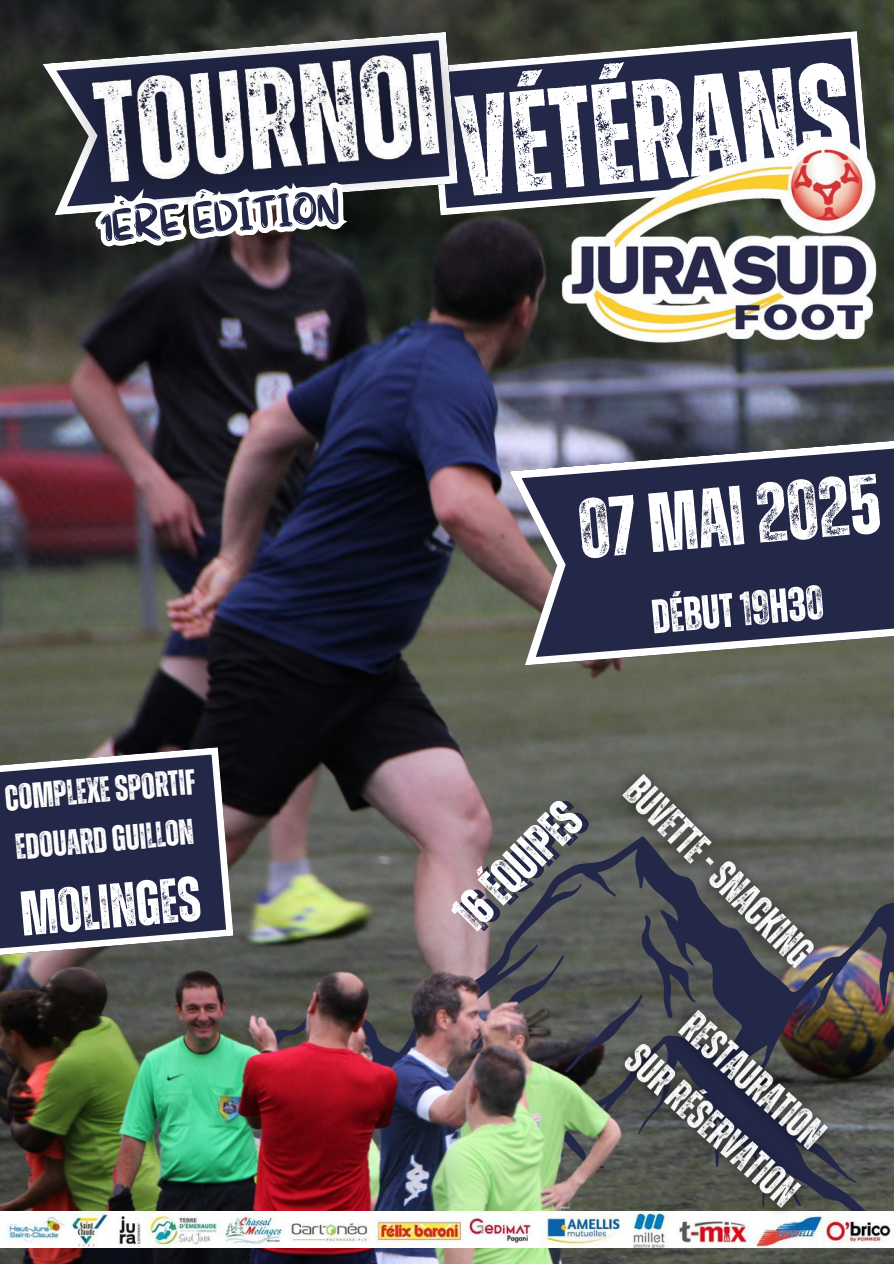
<style>
.page{position:relative;width:894px;height:1264px;background:#fff}
.page>*{position:absolute;margin:0;border:0;box-sizing:border-box;transform-origin:0 0}
.t1{font:700 143.4px "Zuume Rough";color:#fff}
.t2{font:700 84px "Zuume Rough";color:#fff}
.t3{font:700 63px "Zuume Rough";color:#fff}
.t4{font:700 52.5px "Zuume Rough";color:#fff}
.t5{font:48px "Stella";color:#232849}
.t6{font:700 48px "Zuume Rough";color:#fff}
.t7{font:700 36px/49.5px "Zuume Rough";color:#fff}
</style>
<div class="page">
<img style="left:0;top:0;width:893px;height:800px">
<svg style="left:644px;top:800px;width:249px;height:463px;background:#5a5954"></svg>
<img style="left:433px;top:761px;width:211px;height:502px">
<svg style="left:509px;top:31px;width:359px;height:184px;background:#373c53"></svg>
<img style="left:23px;top:0;width:486px;height:257px">
<img style="left:46px;top:0;width:363px;height:756px">
<img style="left:0;top:756px;width:433px;height:507px">
<img style="left:0;top:1211px;width:893px;height:36px">
<svg style="left:0;top:747px;width:233px;height:217px;background:#3c3f58"></svg>
<svg style="left:509px;top:439px;width:384px;height:226px;background:#45475f"></svg>
<img style="left:591px;top:745px;width:252px;height:223px">
<img style="left:591px;top:968px;width:279px;height:270px">
<img style="left:547px;top:127px;width:345px;height:230px">
<h3 class="t5" style="left:99px;top:202px;width:241px;rotate:-5deg">1ÈRE ÉDITION</h3>
<p class="t7" style="left:3px;top:775px;width:192px;rotate:-5deg">COMPLEXESPORTIF<br>EDOUARDGUILLON</p>
<h3 class="t3" style="left:18px;top:885px;width:182px;rotate:-5deg">MOLINGES</h3>
<h1 class="t1" style="left:451px;top:82px;width:396px;rotate:-5deg">VÉTÉRANS</h1>
<h2 class="t2" style="left:575px;top:491px;width:304px;rotate:-5deg">07MAI2025</h2>
<h3 class="t6" style="left:649px;top:595px;width:174px;rotate:-5deg">DÉBUT19H30</h3>
<h3 class="t4" style="left:444px;top:904px;width:159px;rotate:-45deg">16ÉQUIPES</h3>
</div>
